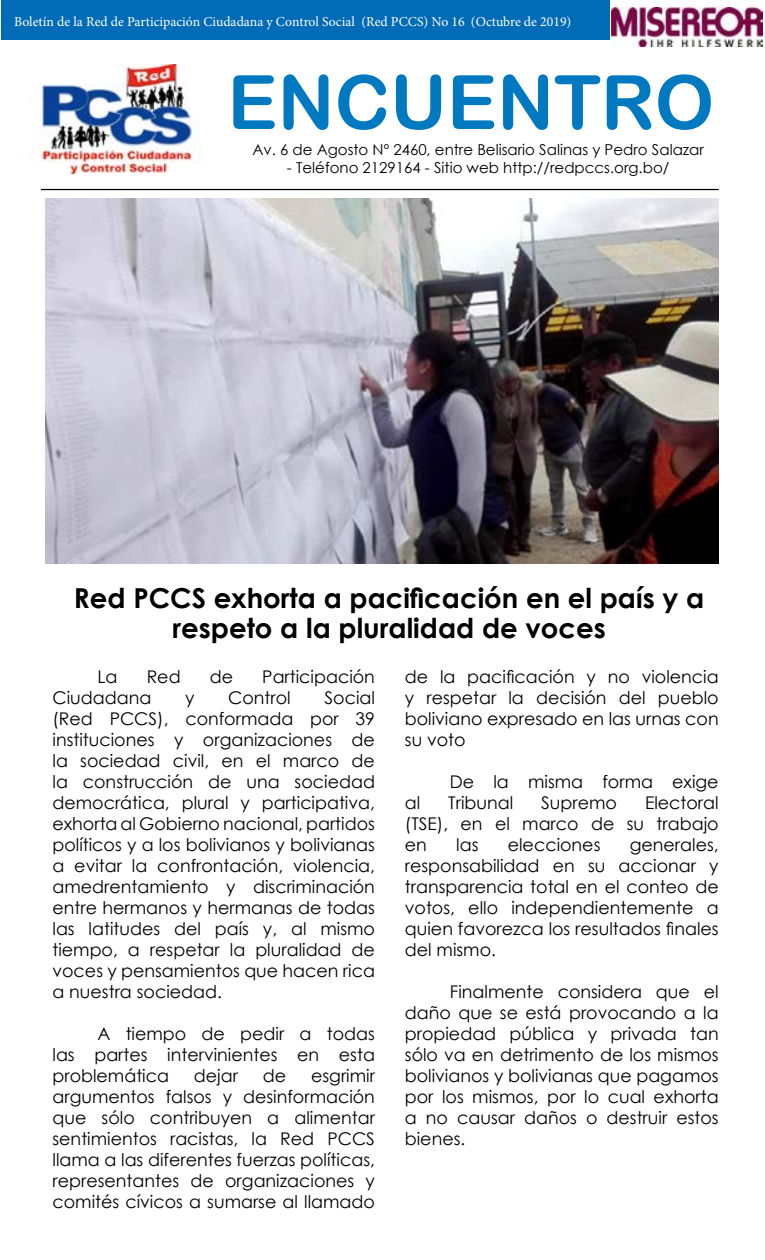
<style>
.page{position:relative;width:765px;height:1260px;background:#fff}
.page>*{position:absolute;margin:0;border:0;box-sizing:border-box;transform-origin:0 0}
.t1{font:75px "Arial Rounded MT Bold";color:#0079c1}
.t2{font:700 27.5px/30px "Century Gothic";color:#000;text-align:center}
.t3{font:17.5px/21px "Century Gothic";color:#000;text-align:justify}
.t4{font:15px "Century Gothic";color:#000}
.t5{font:13.75px "Minion Pro";color:#fff}
</style>
<div class="page">
<div style="left:1px;top:0;width:608px;height:40px;background:#006bb6"></div>
<img style="left:32px;top:65px;width:172px;height:109px">
<hr style="left:41px;top:189px;width:678px;height:1px;background:#000">
<img style="left:611px;top:7px;width:151px;height:40px">
<img style="left:45px;top:199px;width:674px;height:365px">
<p class="t5" style="left:14px;top:13px;width:559px">Boletín de la Red de Participación Ciudadana y Control Social (Red PCCS) No 16 (Octubre de 2019)</p>
<h1 class="t1" style="left:228px;top:58px;width:488px">ENCUENTRO</h1>
<p class="t4" style="left:252px;top:139px;width:453px">Av. 6 de Agosto Nº 2460, entre Belisario Salinas y Pedro Salazar</p>
<p class="t4" style="left:287px;top:157px;width:384px">- Teléfono 2129164 - Sitio web http://redpccs.org.bo/</p>
<h2 class="t2" style="left:74px;top:582px;width:632px">Red PCCS exhorta a pacificación en el país y a respeto a la pluralidad de voces</h2>
<p class="t3" style="left:97px;top:666px;width:22px">La</p>
<p class="t3" style="left:147px;top:666px;width:35px">Red</p>
<p class="t3" style="left:210px;top:666px;width:25px">de</p>
<p class="t3" style="left:262px;top:666px;width:114px">Participación</p>
<p class="t3" style="left:52px;top:687px;width:100px">Ciudadana</p>
<p class="t3" style="left:185px;top:687px;width:11px">y</p>
<p class="t3" style="left:228px;top:687px;width:64px">Control</p>
<p class="t3" style="left:52px;top:687px;width:324px;text-indent:272px">Social (Red PCCS), conformada por 39 instituciones y organizaciones de la sociedad civil, en el marco de la construcción de una sociedad democrática, plural y participativa, exhorta al Gobierno nacional, partidos políticos y a los bolivianos y bolivianas a evitar la confrontación, violencia, amedrentamiento y discriminación entre hermanos y hermanas de todas las latitudes del país y, al mismo tiempo, a respetar la pluralidad de voces y pensamientos que hacen rica a nuestra sociedad.</p>
<p class="t3" style="left:52px;top:1023px;width:324px;text-indent:45px">A tiempo de pedir a todas las partes intervinientes en esta problemática</p>
<p class="t3" style="left:52px;top:1065px;width:324px;text-indent:259px">esgrimir argumentos falsos y desinformación que sólo contribuyen a alimentar sentimientos racistas, la Red PCCS llama a las diferentes fuerzas políticas, representantes de organizaciones y comités cívicos a sumarse al llamado</p>
<p class="t3" style="left:194px;top:1065px;width:46px">dejar</p>
<p class="t3" style="left:263px;top:1065px;width:25px">de</p>
<p class="t3" style="left:405px;top:666px;width:315px">de la pacificación y no violencia y respetar la decisión del pueblo boliviano expresado en las urnas con su voto</p>
<p class="t3" style="left:450px;top:771px;width:270px">De la misma forma exige</p>
<p class="t3" style="left:405px;top:792px;width:17px">al</p>
<p class="t3" style="left:448px;top:792px;width:66px">Tribunal</p>
<p class="t3" style="left:541px;top:792px;width:77px">Supremo</p>
<p class="t3" style="left:405px;top:792px;width:315px;text-indent:240px">Electoral (TSE), en el marco de su trabajo en</p>
<p class="t3" style="left:456px;top:834px;width:24px">las</p>
<p class="t3" style="left:508px;top:834px;width:94px">elecciones</p>
<p class="t3" style="left:405px;top:834px;width:315px;text-indent:225px">generales, responsabilidad en su accionar y transparencia total en el conteo de votos, ello independientemente a quien favorezca los resultados finales del mismo.</p>
<p class="t3" style="left:405px;top:981px;width:315px;text-indent:45px">Finalmente considera que el daño que se está provocando a la propiedad pública y privada tan sólo va en detrimento de los mismos bolivianos y bolivianas que pagamos por los mismos, por lo cual exhorta a no causar daños o destruir estos bienes.</p>
</div>
